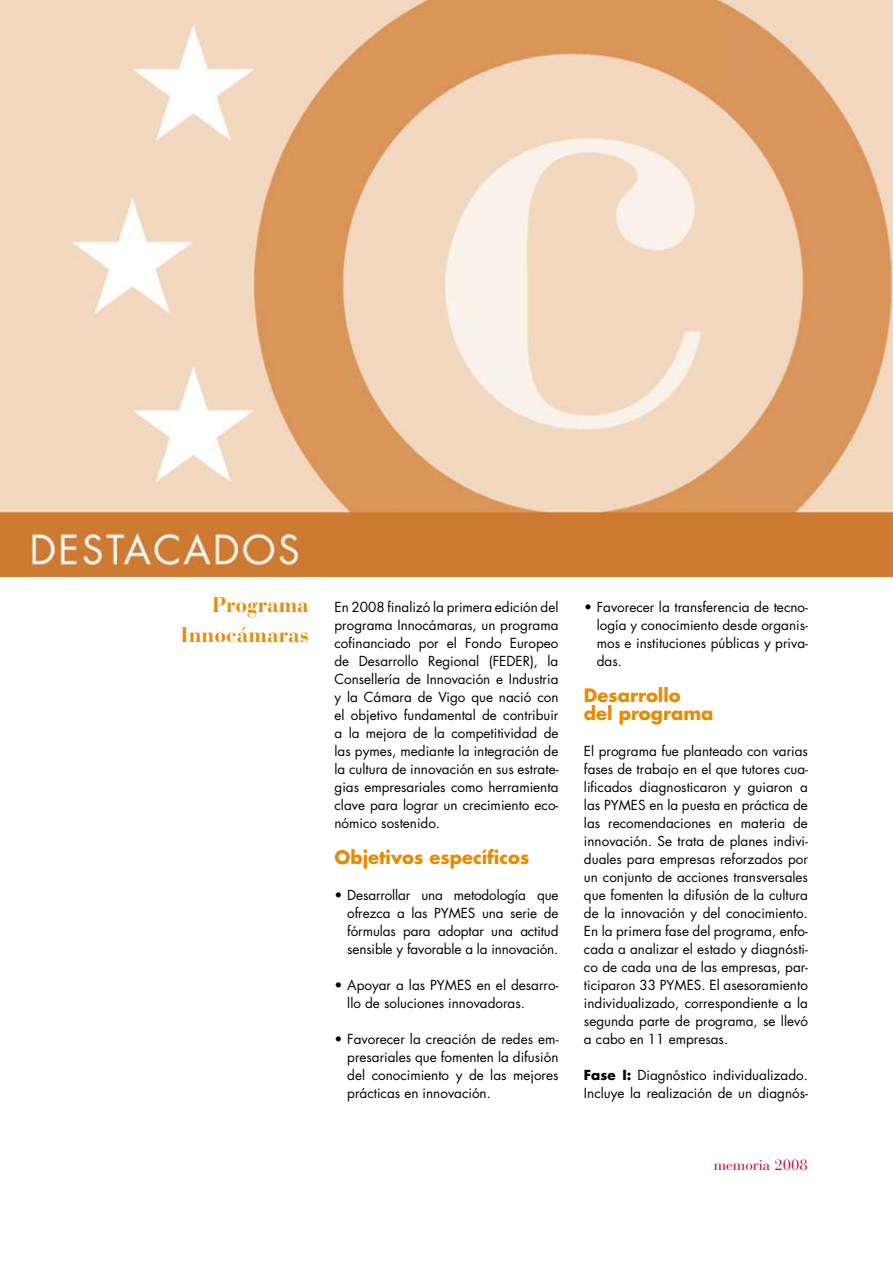
<style>
.page{position:relative;width:893px;height:1263px;background:#fff}
.page>*{position:absolute;margin:0;border:0;box-sizing:border-box;transform-origin:0 0}
.t1{font:700 21px/30px "Bauer Bodoni";color:#ea8a00;text-align:right}
.t2{font:700 18px/18px "Futura";color:#ea8a00}
.t3{font:15px "Bauer Bodoni";color:#ca0039}
.t4{font:13.5px/18px "Futura";color:#000;text-align:justify}
.s1{font-weight:700}
</style>
<div class="page">
<img style="left:0;top:0;width:893px;height:576px">
<h1 class="t1" style="left:181px;top:590px;width:130px">Programa<br>Innocámaras</h1>
<p class="t4" style="left:334px;top:598px;width:225px">En 2008 finalizó la primera edición del programa Innocámaras, un programa cofinanciado por el Fondo Europeo de Desarrollo Regional (FEDER), la Consellería de Innovación e Industria y la Cámara de Vigo que nació con el objetivo fundamental de contribuir a la mejora de la competitividad de las pymes, mediante la integración de la cultura de innovación en sus estrate&shy;gias empresariales como herramienta clave para lograr un crecimiento eco&shy;nómico sostenido.</p>
<h2 class="t2" style="left:334px;top:848px;width:196px">Objetivos específicos</h2>
<p class="t4" style="left:347px;top:886px;width:213px;text-indent:-13px">• Desarrollar una metodología que ofrezca a las PYMES una serie de fórmulas para adoptar una actitud sensible y favorable a la innovación.</p>
<p class="t4" style="left:347px;top:976px;width:213px;text-indent:-13px">• Apoyar a las PYMES en el desarro&shy;llo de soluciones innovadoras.</p>
<p class="t4" style="left:347px;top:1030px;width:213px;text-indent:-13px">• Favorecer la creación de redes em&shy;presariales que fomenten la difusión del conocimiento y de las mejores prácticas en innovación.</p>
<p class="t4" style="left:597px;top:598px;width:213px;text-indent:-13px">• Favorecer la transferencia de tecno&shy;logía y conocimiento desde organis&shy;mos e instituciones públicas y priva&shy;das.</p>
<h2 class="t2" style="left:584px;top:686px;width:131px">Desarrollo del programa</h2>
<p class="t4" style="left:584px;top:742px;width:225px">El programa fue planteado con varias fases de trabajo en el que tutores cua&shy;lificados diagnosticaron y guiaron a las PYMES en la puesta en práctica de las recomendaciones en materia de innovación. Se trata de planes indivi&shy;duales para empresas reforzados por un conjunto de acciones transversales que fomenten la difusión de la cultura de la innovación y del conocimiento.<br>En la primera fase del programa, enfo&shy;cada a analizar el estado y diagnósti&shy;co de cada una de las empresas, par&shy;ticiparon 33 PYMES. El asesoramiento individualizado, correspondiente a la segunda parte de programa, se llevó a cabo en 11 empresas.</p>
<p class="t4" style="left:584px;top:1066px;width:225px"><span class="s1">Fase I:</span> Diagnóstico individualizado.<br>Incluye la realización de un diagnós-</p>
<p class="t3" style="left:714px;top:1156px;width:96px">memoria 2008</p>
</div>
